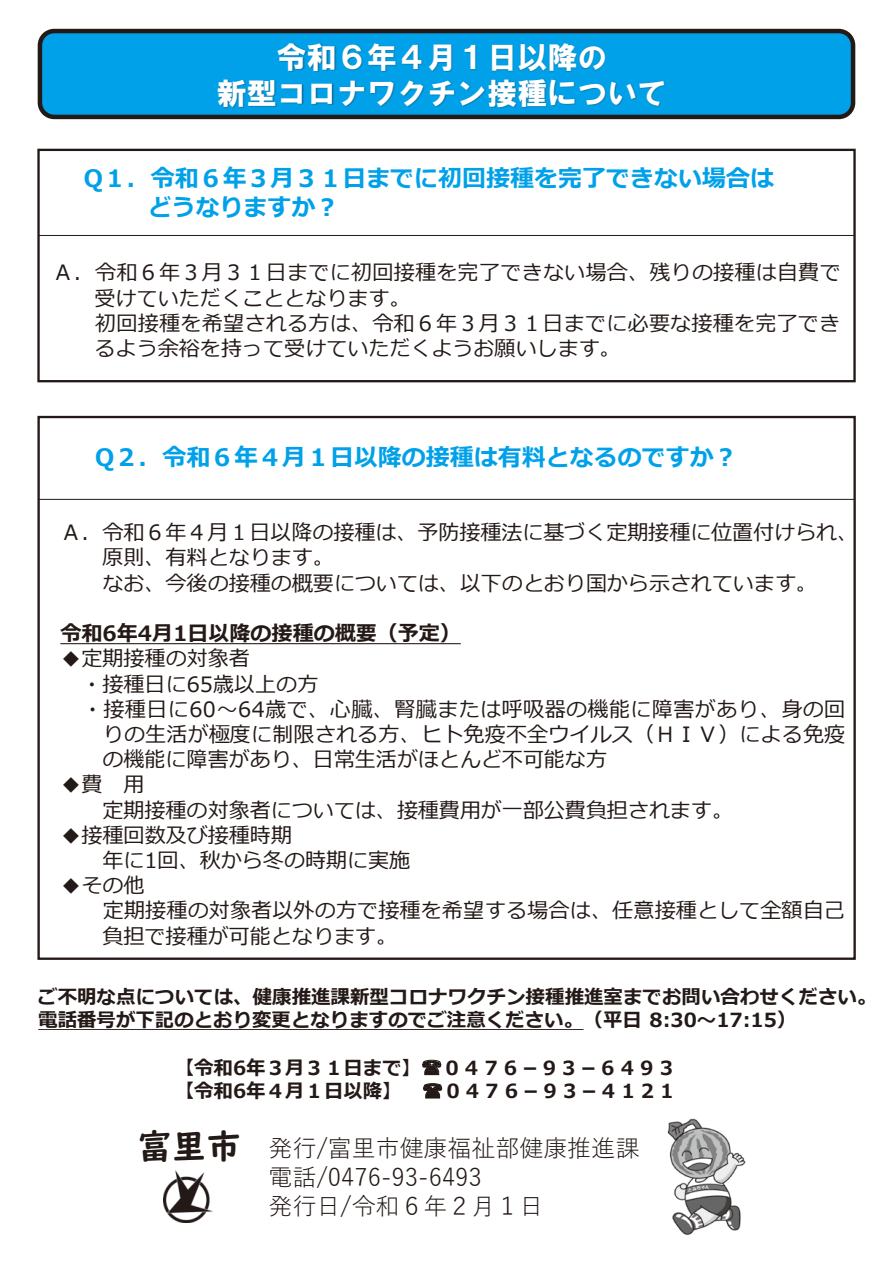
<style>
.page{position:relative;width:893px;height:1263px;background:#fff}
.page>*{position:absolute;margin:0;border:0;box-sizing:border-box;transform-origin:0 0}
.t1{font:34.5px "UD Digi Kyokasho N B";color:#231916}
.t2{font:30px/36px "HGS Soei Kakugothic UB";color:#fff;text-align:center}
.t3{font:700 24px/28.8px "Meiryo";color:#00a1e9}
.t4{font:24px/28.8px "Yu Gothic";color:#231916}
.t5{font:21.15px "Meiryo";color:#231916}
.t6{font:21px/25.2px "Meiryo";color:#231916}
.t7{font:700 21px "Meiryo";color:#231916}
.t8{font:700 19.5px/23.4px "Meiryo";color:#231916}
</style>
<div class="page">
<svg style="left:38px;top:1029px;width:545px;height:1px"></svg>
<hr style="left:39px;top:499px;width:815px;height:1px;background:#231916">
<div style="left:37px;top:149px;width:819px;height:233px;border:2px solid #231916"></div>
<hr style="left:38px;top:235px;width:816px;height:1px;background:#231916">
<svg style="left:60px;top:643px;width:401px;height:1px"></svg>
<img style="left:163px;top:1170px;width:50px;height:52px">
<img style="left:667px;top:1118px;width:79px;height:118px">
<div style="left:40px;top:31px;width:813px;height:86px;background:#00a1e9;border-radius:14px"></div>
<div style="left:38px;top:29px;width:817px;height:90px;border:4px solid #231916;border-radius:14px"></div>
<img style="left:197px;top:79px;width:61px;height:41px">
<img style="left:258px;top:94px;width:210px;height:26px">
<img style="left:258px;top:28px;width:369px;height:66px">
<img style="left:468px;top:63px;width:219px;height:57px">
<svg style="left:422px;top:1060px;width:19px;height:15px"></svg>
<svg style="left:423px;top:1083px;width:19px;height:15px"></svg>
<h2 class="t2" style="left:217px;top:39px;width:452px">令和６年４月１日以降の<br>新型コロナワクチン接種について</h2>
<p class="t3" style="left:148px;top:165px;width:628px;text-indent:-64px">Q１．令和６年３月３１日までに初回接種を完了できない場合はどうなりますか︖</p>
<p class="t6" style="left:95px;top:261px;width:748px;text-indent:-42px">Ａ．令和６年３月３１日までに初回接種を完了できない場合、残りの接種は自費で受けていただくこととなります。<br>初回接種を希望される方は、令和６年３月３１日までに必要な接種を完了できるよう余裕を持って受けていただくようお願いします。</p>
<p class="t3" style="left:95px;top:444px;width:644px">Q２．令和６年４月１日以降の接種は有料となるのですか︖</p>
<p class="t6" style="left:102px;top:521px;width:757px;text-indent:-42px">Ａ．令和６年４月１日以降の接種は、予防接種法に基づく定期接種に位置付けられ、原則、有料となります。<br>なお、今後の接種の概要については、以下のとおり国から示されています。</p>
<p class="t7" style="left:60px;top:619px;width:402px">令和6年4月1日以降の接種の概要（予定）</p>
<p class="t6" style="left:60px;top:647px;width:191px">◆定期接種の対象者</p>
<p class="t6" style="left:81px;top:672px;width:238px">・接種日に65歳以上の方</p>
<p class="t6" style="left:82px;top:698px;width:765px">・接種日に60～64歳で、心臓、腎臓または呼吸器の機能に障害があり、身の回</p>
<p class="t6" style="left:103px;top:723px;width:744px">りの生活が極度に制限される方、ヒト免疫不全ウイルス（ＨＩＶ）による免疫</p>
<p class="t6" style="left:102px;top:748px;width:506px">の機能に障害があり、日常生活がほとんど不可能な方</p>
<p class="t6" style="left:102px;top:773px;width:632px;text-indent:-42px">◆費 用<br>定期接種の対象者については、接種費用が一部公費負担されます。</p>
<p class="t6" style="left:102px;top:824px;width:309px;text-indent:-42px">◆接種回数及び接種時期<br>年に1回、秋から冬の時期に実施</p>
<p class="t6" style="left:103px;top:874px;width:744px;text-indent:-42px">◆その他<br>定期接種の対象者以外の方で接種を希望する場合は、任意接種として全額自己</p>
<p class="t5" style="left:102px;top:921px;width:296px">負担で接種が可能となります。</p>
<p class="t8" style="left:38px;top:986px;width:840px">ご不明な点については、健康推進課新型コロナワクチン接種推進室までお問い合わせください。電話番号が下記のとおり変更となりますのでご注意ください。（平日 8:30～17:15）</p>
<p class="t8" style="left:175px;top:1057px;width:503px">【令和6年３月３１日まで】 ０４７６－９３－６４９３【令和6年４月１日以降】</p>
<p class="t8" style="left:443px;top:1080px;width:235px">０４７６－９３－４１２１</p>
<h1 class="t1" style="left:137px;top:1126px;width:105px">富里市</h1>
<p class="t4" style="left:268px;top:1131px;width:372px">発行/富里市健康福祉部健康推進課電話/0476-93-6493<br>発行日/令和６年２月１日</p>
</div>
